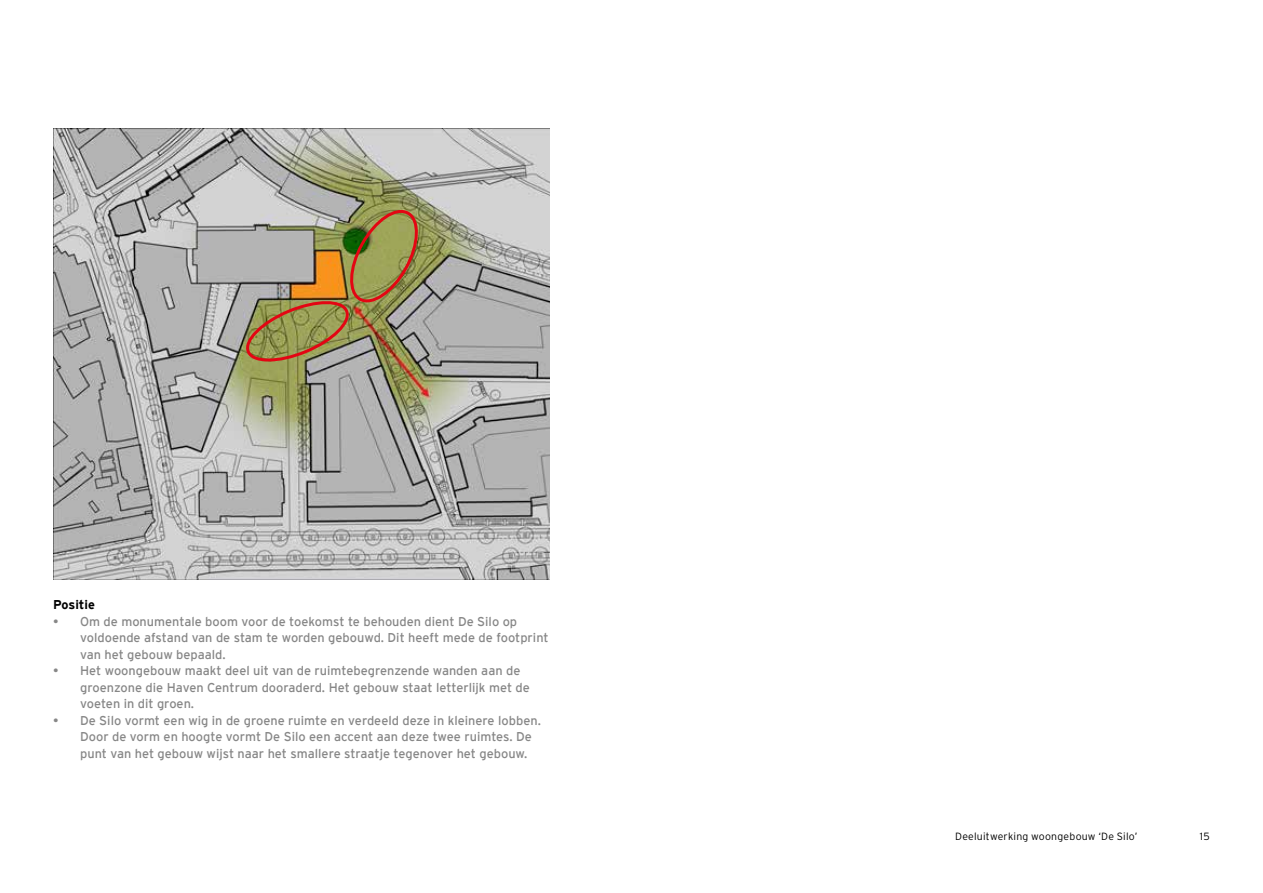
<style>
.page{position:relative;width:1263px;height:893px;background:#fff}
.page>*{position:absolute;margin:0;border:0;box-sizing:border-box;transform-origin:0 0}
.t1{font:12.75px/16.5px "Interstate";color:#878787}
.t2{font:700 12.75px "Interstate";color:#000}
.t3{font:300 10.5px "Interstate";letter-spacing:.02em;color:#000}
</style>
<div class="page">
<img style="left:53px;top:128px;width:497px;height:451px">
<img style="left:244px;top:202px;width:176px;height:165px">
<p class="t2" style="left:53px;top:597px;width:43px">Positie</p>
<p class="t1" style="left:80px;top:613px;width:470px;text-indent:-27px">• Om de monumentale boom voor de toekomst te behouden dient De Silo op voldoende afstand van de stam te worden gebouwd. Dit heeft mede de footprint van het gebouw bepaald.</p>
<p class="t1" style="left:80px;top:662px;width:451px;text-indent:-27px">• Het woongebouw maakt deel uit van de ruimtebegrenzende wanden aan de groenzone die Haven Centrum dooraderd. Het gebouw staat letterlijk met de voeten in dit groen.</p>
<p class="t1" style="left:80px;top:712px;width:462px;text-indent:-27px">• De Silo vormt een wig in de groene ruimte en verdeeld deze in kleinere lobben.<br>Door de vorm en hoogte vormt De Silo een accent aan deze twee ruimtes. De punt van het gebouw wijst naar het smallere straatje tegenover het gebouw.</p>
<p class="t3" style="left:955px;top:830px;width:184px">Deeluitwerking woongebouw ‘De Silo’</p>
<p class="t3" style="left:1200px;top:830px;width:11px">15</p>
</div>
